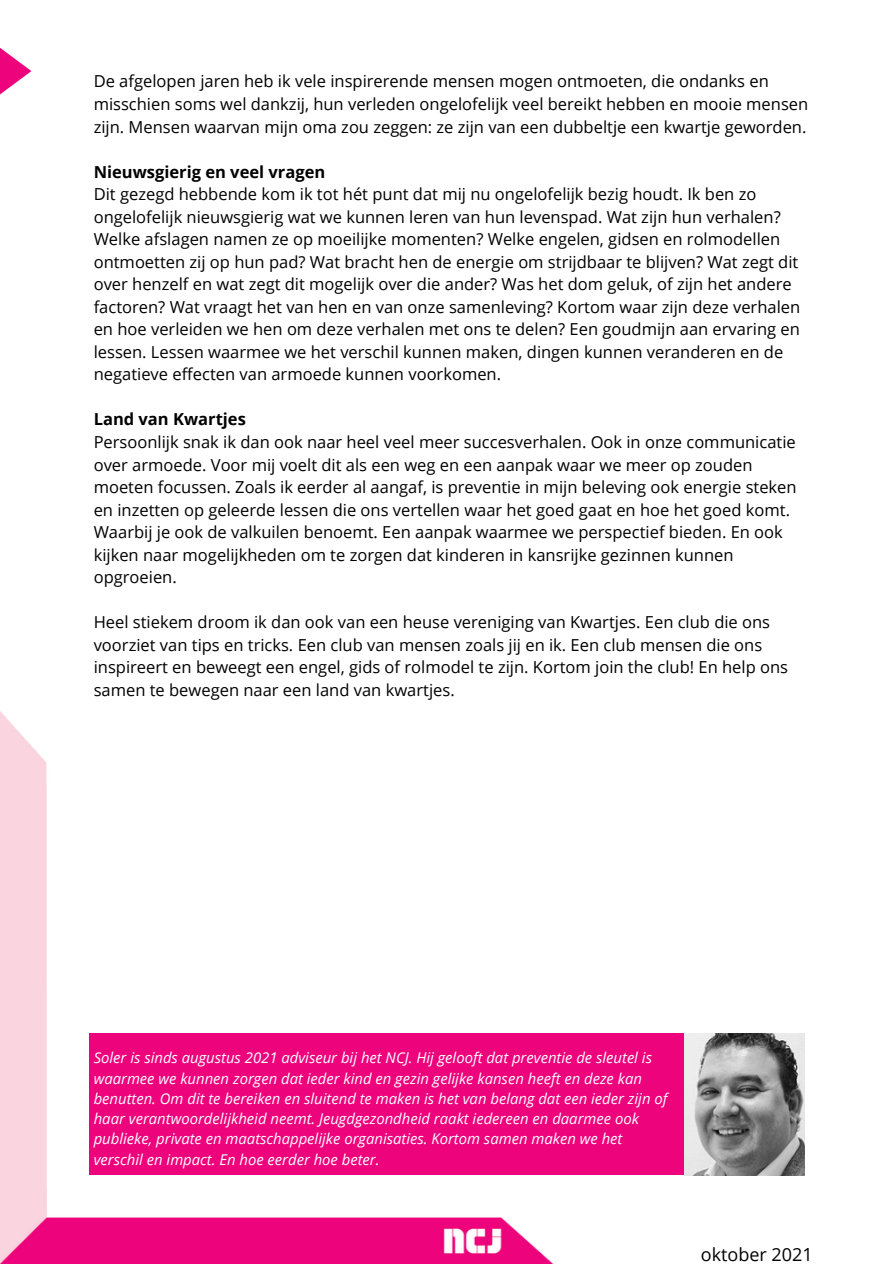
<style>
.page{position:relative;width:894px;height:1264px;background:#fff}
.page>*{position:absolute;margin:0;border:0;box-sizing:border-box;transform-origin:0 0}
.t1{font:18px "Open Sans";color:#000}
.t2{font:16.5px/22.5px "Open Sans";color:#000}
.t3{font:700 16.5px "Open Sans";color:#000}
.t4{font:italic 14.85px/20.2px "Open Sans";color:#fff}
</style>
<div class="page">
<img style="left:0;top:712px;width:552px;height:551px">
<div style="left:89px;top:1033px;width:715px;height:142px;background:#ed037c"></div>
<svg style="left:0;top:48px;width:31px;height:47px"></svg>
<img style="left:684px;top:1033px;width:120px;height:142px">
<p class="t2" style="left:94px;top:70px;width:715px">De afgelopen jaren heb ik vele inspirerende mensen mogen ontmoeten, die ondanks en misschien soms wel dankzij, hun verleden ongelofelijk veel bereikt hebben en mooie mensen zijn. Mensen waarvan mijn oma zou zeggen: ze zijn van een dubbeltje een kwartje geworden.</p>
<p class="t3" style="left:94px;top:160px;width:233px">Nieuwsgierig en veel vragen</p>
<p class="t2" style="left:94px;top:182px;width:688px">Dit gezegd hebbende kom ik tot hét punt dat mij nu ongelofelijk bezig houdt. Ik ben zo ongelofelijk nieuwsgierig wat we kunnen leren van hun levenspad. Wat zijn hun verhalen?</p>
<p class="t2" style="left:94px;top:227px;width:707px">Welke afslagen namen ze op moeilijke momenten? Welke engelen, gidsen en rolmodellen ontmoetten zij op hun pad? Wat bracht hen de energie om strijdbaar te blijven? Wat zegt dit over henzelf en wat zegt dit mogelijk over die ander? Was het dom geluk, of zijn het andere factoren? Wat vraagt het van hen en van onze samenleving? Kortom waar zijn deze verhalen en hoe verleiden we hen om deze verhalen met ons te delen? Een goudmijn aan ervaring en lessen. Lessen waarmee we het verschil kunnen maken, dingen kunnen veranderen en de negatieve effecten van armoede kunnen voorkomen.</p>
<p class="t3" style="left:94px;top:408px;width:154px">Land van Kwartjes</p>
<p class="t2" style="left:94px;top:430px;width:704px">Persoonlijk snak ik dan ook naar heel veel meer succesverhalen. Ook in onze communicatie over armoede. Voor mij voelt dit als een weg en een aanpak waar we meer op zouden moeten focussen. Zoals ik eerder al aangaf, is preventie in mijn beleving ook energie steken en inzetten op geleerde lessen die ons vertellen waar het goed gaat en hoe het goed komt.<br>Waarbij je ook de valkuilen benoemt. Een aanpak waarmee we perspectief bieden. En ook kijken naar mogelijkheden om te zorgen dat kinderen in kansrijke gezinnen kunnen opgroeien.</p>
<p class="t2" style="left:94px;top:610px;width:695px">Heel stiekem droom ik dan ook van een heuse vereniging van Kwartjes. Een club die ons voorziet van tips en tricks. Een club van mensen zoals jij en ik. Een club mensen die ons inspireert en beweegt een engel, gids of rolmodel te zijn. Kortom join the club! En help ons samen te bewegen naar een land van kwartjes.</p>
<p class="t4" style="left:94px;top:1047px;width:575px">Soler is sinds augustus 2021 adviseur bij het NCJ. Hij gelooft dat preventie de sleutel is waarmee we kunnen zorgen dat ieder kind en gezin gelijke kansen heeft en deze kan benutten. Om dit te bereiken en sluitend te maken is het van belang dat een ieder zijn of haar verantwoordelijkheid neemt. Jeugdgezondheid raakt iedereen en daarmee ook publieke, private en maatschappelijke organisaties. Kortom samen maken we het verschil en impact. En hoe eerder hoe beter.</p>
<p class="t1" style="left:700px;top:1241px;width:113px">oktober 2021</p>
</div>
